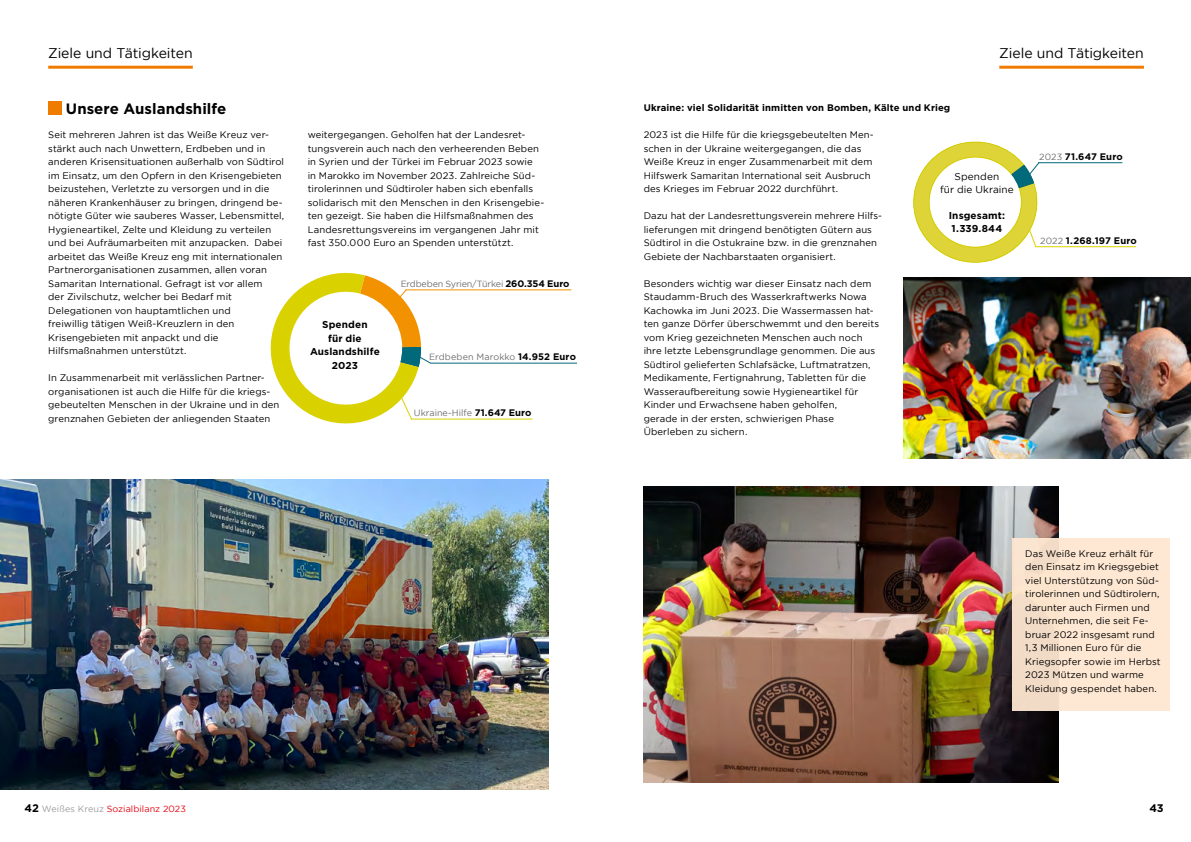
<style>
.page{position:relative;width:1191px;height:842px;background:#fff}
.page>*{position:absolute;margin:0;border:0;box-sizing:border-box;transform-origin:0 0}
.t1{font:700 15px "Gotham";letter-spacing:.005em;color:#000}
.t2{font:14px "Gotham";letter-spacing:-.005em;color:#000}
.t3{font:700 11px "Gotham";color:#000}
.t4{font:700 10px/13.5px "Gotham";letter-spacing:.015em;color:#000;text-align:center}
.t5{font:10px/13.5px "Gotham";letter-spacing:.01em;color:#000;text-align:center}
.t6{font:9.5px/13.5px "Gotham";letter-spacing:.01em;color:#000}
.t7{font:700 9.5px "Gotham";letter-spacing:.015em;color:#000}
.t8{font:9px "Gotham";letter-spacing:-.005em;color:#706f6f}
.t9{font:9px "Gotham";letter-spacing:.01em;color:#e30613}
.t10{font:9px "Gotham";letter-spacing:.015em;color:#706f6f}
.s1{font-weight:700;font-size:9.5px;color:#000}
.s2{font-weight:400;font-size:9px;color:#706f6f}
.s3{font-weight:700;font-size:11px;color:#000}
.s4{color:#9d9d9c}
</style>
<div class="page">
<div style="left:48px;top:101px;width:13px;height:13px;background:#ef7b00"></div>
<img style="left:0;top:479px;width:548px;height:311px">
<hr style="left:405px;top:289px;width:166px;height:1px;background:#f39200">
<hr style="left:411px;top:419px;width:121px;height:1px;background:#dad100">
<hr style="left:430px;top:363px;width:147px;height:1px;background:#00697a">
<svg style="left:270px;top:272px;width:162px;height:152px"></svg>
<hr style="left:48px;top:66px;width:145px;height:3px;background:#ef7b00">
<hr style="left:999px;top:66px;width:145px;height:3px;background:#ef7b00">
<img style="left:643px;top:486px;width:415px;height:297px">
<img style="left:903px;top:277px;width:288px;height:182px">
<hr style="left:1035px;top:246px;width:101px;height:1px;background:#dad100">
<hr style="left:1038px;top:162px;width:84px;height:1px;background:#00697a">
<svg style="left:913px;top:141px;width:131px;height:122px"></svg>
<div style="left:1012px;top:538px;width:158px;height:173px;background:#fee7d1"></div>
<h2 class="t2" style="left:48px;top:45px;width:146px">Ziele und Tätigkeiten</h2>
<h2 class="t2" style="left:999px;top:45px;width:146px">Ziele und Tätigkeiten</h2>
<h1 class="t1" style="left:66px;top:100px;width:162px">Unsere Auslandshilfe</h1>
<p class="t6" style="left:48px;top:128px;width:237px">Seit mehreren Jahren ist das Weiße Kreuz ver&shy;stärkt auch nach Unwettern, Erdbeben und in anderen Krisensituationen außerhalb von Südtirol im Einsatz, um den Opfern in den Krisengebieten beizustehen, Verletzte zu versorgen und in die näheren Krankenhäuser zu bringen, dringend be&shy;nötigte Güter wie sauberes Wasser, Lebensmittel, Hygieneartikel, Zelte und Kleidung zu verteilen und bei Aufräumarbeiten mit anzupacken. Dabei arbeitet das Weiße Kreuz eng mit internationalen Partnerorganisationen zusammen, allen voran Samaritan International. Gefragt ist vor allem<br>der Zivilschutz, welcher bei Bedarf mit Delegationen von hauptamtlichen und<br>freiwillig tätigen Weiß-Kreuzlern in den Krisengebieten mit anpackt und die Hilfsmaßnahmen unterstützt.</p>
<p class="t6" style="left:48px;top:371px;width:233px">In Zusammenarbeit mit verlässlichen Partner&shy;organisationen ist auch die Hilfe für die kriegs&shy;gebeutelten Menschen in der Ukraine und in den grenznahen Gebieten der anliegenden Staaten</p>
<p class="t6" style="left:308px;top:128px;width:238px">weitergegangen. Geholfen hat der Landesret&shy;tungsverein auch nach den verheerenden Beben in Syrien und der Türkei im Februar 2023 sowie<br>in Marokko im November 2023. Zahlreiche Süd&shy;tirolerinnen und Südtiroler haben sich ebenfalls solidarisch mit den Menschen in den Krisengebie&shy;ten gezeigt. Sie haben die Hilfsmaßnahmen des Landesrettungsvereins im vergangenen Jahr mit fast 350.000 Euro an Spenden unterstützt.</p>
<p class="t8" style="left:401px;top:279px;width:170px">Erdbeben Syrien/Türkei <span class="s1">260.354 Euro</span></p>
<p class="t4" style="left:310px;top:317px;width:71px">Spenden<br>für die<br>Auslandshilfe<br>2023</p>
<p class="t10" style="left:429px;top:352px;width:148px">Erdbeben Marokko <span class="s1">14.952 Euro</span></p>
<p class="t8" style="left:414px;top:408px;width:119px">Ukraine-Hilfe <span class="s1">71.647 Euro</span></p>
<p class="t7" style="left:643px;top:103px;width:308px">Ukraine: viel Solidarität inmitten von Bomben, Kälte und Krieg</p>
<p class="t6" style="left:643px;top:128px;width:232px">2023 ist die Hilfe für die kriegsgebeutelten Men&shy;schen in der Ukraine weitergegangen, die das Weiße Kreuz in enger Zusammenarbeit mit dem Hilfswerk Samaritan International seit Ausbruch des Krieges im Februar 2022 durchführt.</p>
<p class="t6" style="left:643px;top:209px;width:240px">Dazu hat der Landesrettungsverein mehrere Hilfs&shy;lieferungen mit dringend benötigten Gütern aus Südtirol in die Ostukraine bzw. in die grenznahen Gebiete der Nachbarstaaten organisiert.</p>
<p class="t6" style="left:643px;top:277px;width:237px">Besonders wichtig war dieser Einsatz nach dem Staudamm-Bruch des Wasserkraftwerks Nowa Kachowka im Juni 2023. Die Wassermassen hat&shy;ten ganze Dörfer überschwemmt und den bereits vom Krieg gezeichneten Menschen auch noch ihre letzte Lebensgrundlage genommen. Die aus Südtirol gelieferten Schlafsäcke, Luftmatratzen, Medikamente, Fertignahrung, Tabletten für die Wasseraufbereitung sowie Hygieneartikel für Kinder und Erwachsene haben geholfen,<br>gerade in der ersten, schwierigen Phase Überleben zu sichern.</p>
<p class="t5" style="left:940px;top:169px;width:75px">Spenden<br>für die Ukraine</p>
<p class="t4" style="left:948px;top:208px;width:58px;text-align:left">Insgesamt:<br>1.339.844</p>
<p class="t7" style="left:1039px;top:151px;width:85px"><span class="s2">2023</span> 71.647 Euro</p>
<p class="t7" style="left:1040px;top:235px;width:98px"><span class="s2">2022</span> 1.268.197 Euro</p>
<p class="t6" style="left:1025px;top:547px;width:137px">Das Weiße Kreuz erhält für den Einsatz im Kriegsgebiet viel Unterstützung von Süd&shy;tirolerinnen und Südtirolern, darunter auch Firmen und<br>Unternehmen, die seit Fe&shy;bruar 2022 insgesamt rund<br>1,3 Millionen Euro für die<br>Kriegsopfer sowie im Herbst<br>2023 Mützen und warme<br>Kleidung gespendet haben.</p>
<p class="t9" style="left:25px;top:804px;width:163px"><span class="s3">42</span> <span class="s4">Weißes Kreuz</span> Sozialbilanz 2023</p>
<p class="t3" style="left:1149px;top:801px;width:16px">43</p>
</div>
